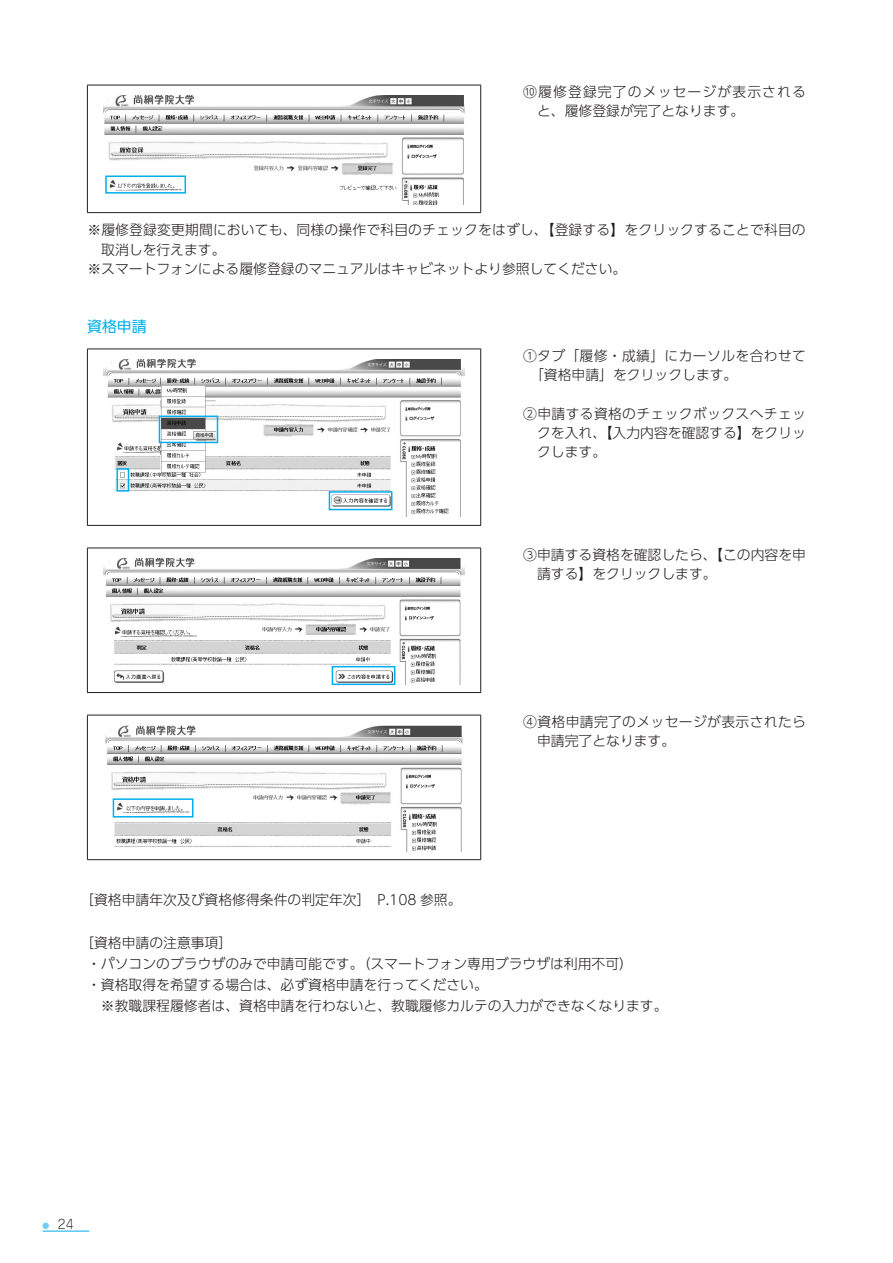
<style>
.page{position:relative;width:893px;height:1263px;background:#fff}
.page>*{position:absolute;margin:0;border:0;box-sizing:border-box;transform-origin:0 0}
.t1{font:14.85px "UD Shin Go Pro";color:#00aeef}
.t2{font:300 13.8px/19.2px "UD Shin Go Pro";color:#231f20}
.t3{font:300 13.8px/19.2px "UD Shin Go Pro";letter-spacing:.025em;color:#231f20}
.t4{font:300 13.8px/19.2px "UD Shin Go Pro";letter-spacing:.08em;color:#231f20}
.t5{font:300 12.75px "Jun 101 Pro";color:#231f20}
</style>
<div class="page">
<hr style="left:43px;top:1231px;width:46px;height:1px;background:#00aeef">
<div style="left:43px;top:1222px;width:6px;height:7px;background:#6bcff6;border-radius:50%"></div>
<hr style="left:87px;top:85px;width:394px;height:1px;background:#231f20">
<hr style="left:87px;top:85px;width:1px;height:127px;background:#231f20">
<hr style="left:480px;top:85px;width:1px;height:127px;background:#231f20">
<hr style="left:87px;top:212px;width:394px;height:1px;background:#231f20">
<img style="left:103px;top:95px;width:362px;height:109px">
<hr style="left:87px;top:349px;width:394px;height:1px;background:#231f20">
<hr style="left:87px;top:349px;width:1px;height:176px;background:#231f20">
<hr style="left:480px;top:349px;width:1px;height:176px;background:#231f20">
<hr style="left:87px;top:525px;width:394px;height:1px;background:#231f20">
<hr style="left:87px;top:548px;width:394px;height:1px;background:#231f20">
<hr style="left:87px;top:548px;width:1px;height:144px;background:#231f20">
<hr style="left:480px;top:548px;width:1px;height:144px;background:#231f20">
<hr style="left:87px;top:692px;width:394px;height:1px;background:#231f20">
<hr style="left:87px;top:715px;width:394px;height:1px;background:#231f20">
<hr style="left:87px;top:715px;width:1px;height:144px;background:#231f20">
<hr style="left:480px;top:715px;width:1px;height:144px;background:#231f20">
<hr style="left:87px;top:859px;width:394px;height:1px;background:#231f20">
<img style="left:103px;top:360px;width:362px;height:157px">
<img style="left:103px;top:558px;width:362px;height:126px">
<img style="left:105px;top:726px;width:358px;height:125px">
<div style="left:105px;top:176px;width:81px;height:18px;border:2px solid #00aeef"></div>
<div style="left:159px;top:416px;width:59px;height:27px;border:2px solid #00aeef"></div>
<div style="left:329px;top:491px;width:63px;height:19px;border:2px solid #00aeef"></div>
<div style="left:117px;top:468px;width:12px;height:24px;border:2px solid #00aeef"></div>
<div style="left:332px;top:666px;width:63px;height:19px;border:2px solid #00aeef"></div>
<div style="left:113px;top:798px;width:80px;height:19px;border:2px solid #00aeef"></div>
<p class="t4" style="left:537px;top:82px;width:270px;text-indent:-14px">⑩履修登録完了のメッセージが表示されると、履修登録が完了となります。</p>
<p class="t2" style="left:87px;top:220px;width:720px">※履修登録変更期間においても、同様の操作で科目のチェックをはずし、【登録する】をクリックすることで科目の</p>
<p class="t2" style="left:101px;top:239px;width:126px">取消しを行えます。</p>
<p class="t2" style="left:87px;top:258px;width:540px">※スマートフォンによる履修登録のマニュアルはキャビネットより参照してください。</p>
<p class="t1" style="left:87px;top:314px;width:61px">資格申請</p>
<p class="t3" style="left:530px;top:346px;width:277px;text-indent:-7px">①タブ「履修・成績」にカーソルを合わせて「資格申請」をクリックします。</p>
<p class="t2" style="left:537px;top:403px;width:270px;text-align:justify;text-indent:-14px">②申請する資格のチェックボックスへチェックを入れ、【入力内容を確認する】をクリックします。</p>
<p class="t2" style="left:537px;top:545px;width:270px;text-indent:-14px">③申請する資格を確認したら、【この内容を申請する】をクリックします。</p>
<p class="t3" style="left:537px;top:712px;width:270px;text-indent:-14px">④資格申請完了のメッセージが表示されたら申請完了となります。</p>
<p class="t2" style="left:80px;top:890px;width:383px">［資格申請年次及び資格修得条件の判定年次］　P.108 参照。</p>
<p class="t2" style="left:87px;top:931px;width:582px;line-height:21.3px;text-indent:-7px">［資格申請の注意事項］<br>・パソコンのブラウザのみで申請可能です。（スマートフォン専用ブラウザは利用不可）<br>・資格取得を希望する場合は、必ず資格申請を行ってください。<br>　※教職課程履修者は、資格申請を行わないと、教職履修カルテの入力ができなくなります。</p>
<p class="t5" style="left:58px;top:1213px;width:18px">24</p>
</div>
